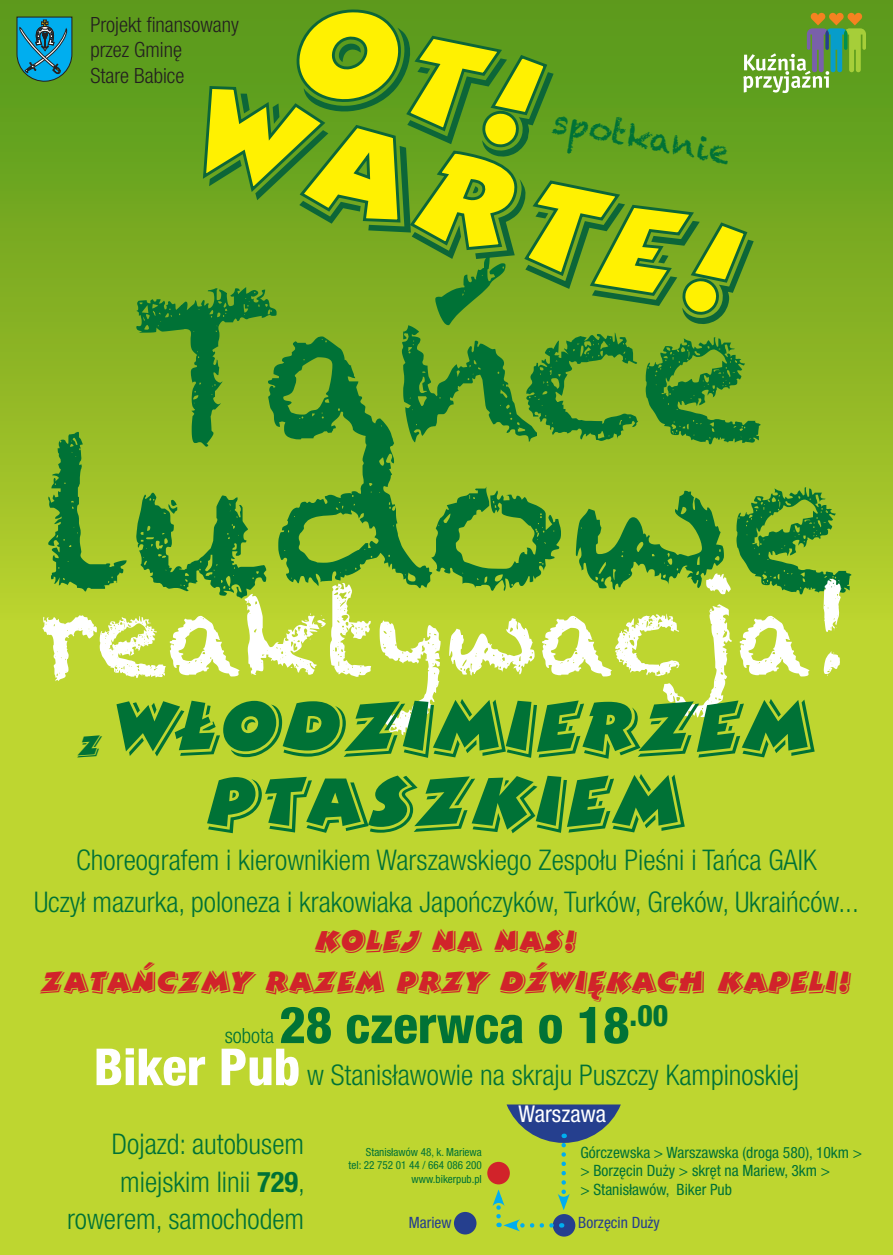
<style>
.page{position:relative;width:893px;height:1255px;background:#fff}
.page>*{position:absolute;margin:0;border:0;box-sizing:border-box;transform-origin:0 0}
.t1{font:195px/150px "Chalkduster";color:#007236;text-align:center}
.t2{font:112.5px "Chalkduster";color:#fff}
.t3{font:85.5px/75px "Bertram Com";color:#007236;text-align:center}
.t4{font:800 condensed 51px "Helvetica Neue LT Pro";color:#007236}
.t5{font:34.5px/41.4px "Bertram Com";color:#d1232a;text-align:center}
.t6{font:34.5px "Bertram Com";color:#007236}
.t7{font:32.92px "Chalkduster";color:#007236}
.t8{font:300 condensed 28.5px/37.5px "Helvetica Neue LT Pro";color:#007236;text-align:center}
.t9{font:condensed 23.1px "Helvetica Neue LT Pro";color:#fff}
.t10{font:300 condensed 21px/25.2px "Helvetica Neue LT Pro";color:#231f20}
.t11{font:300 condensed 21px "Helvetica Neue LT Pro";color:#007236}
.t12{font:condensed 15.6px/18.7px "Helvetica Neue LT Pro";color:#007236}
.t13{font:condensed 15.6px "Helvetica Neue LT Pro";color:#253f8e}
.t14{font:condensed 11.18px/13.4px "Helvetica Neue LT Pro";color:#007236;text-align:right}
.s1{font-size:111px}
.s2{font-weight:800;font-size:51px;color:#fff}
.s3{font-weight:700}
</style>
<div class="page">
<div style="left:0;top:0;width:893px;height:1254px;background:#bed630"></div>
<div style="left:0;top:0;width:893px;height:622px;background:linear-gradient(to bottom,#52951b,#b9d02d)"></div>
<svg style="left:209px;top:94px;width:545px;height:230px;background:#7dac24"></svg>
<svg style="left:201px;top:84px;width:548px;height:233px;background:#86b01c"></svg>
<svg style="left:294px;top:8px;width:260px;height:149px;background:#86b018"></svg>
<svg style="left:743px;top:13px;width:123px;height:80px;background:#74a448"></svg>
<svg style="left:16px;top:16px;width:57px;height:66px;background:#1d91a9"></svg>
<div style="left:553px;top:1213px;width:22px;height:23px;background:#253f8e;border-radius:50%"></div>
<div style="left:454px;top:1211px;width:22px;height:23px;background:#253f8e;border-radius:50%"></div>
<svg style="left:487px;top:1161px;width:23px;height:23px"></svg>
<svg style="left:493px;top:1104px;width:128px;height:127px"></svg>
<p class="t10" style="left:90px;top:12px;width:150px">Projekt finansowany przez Gminę<br>Stare Babice</p>
<p class="t7" style="left:556px;top:102px;width:181px;rotate:10deg">spotkanie</p>
<h1 class="t1" style="left:41px;top:294px;width:813px">Tańce ludowe</h1>
<h2 class="t2" style="left:40px;top:569px;width:815px">reaktywacja<span class="s1">!</span></h2>
<h3 class="t3" style="left:114px;top:691px;width:702px">WŁODZIMIERZEM<br>PTASZKIEM</h3>
<p class="t8" style="left:34px;top:839px;width:826px;line-height:41.4px">Choreografem i kierownikiem Warszawskiego Zespołu Pieśni i Tańca GAIK<br>Uczył mazurka, poloneza i krakowiaka Japończyków, Turków, Greków, Ukraińców...</p>
<p class="t5" style="left:41px;top:920px;width:812px">KOLEJ NA NAS!<br>ZATAŃCZMY RAZEM PRZY DŹWIĘKACH KAPELI!</p>
<p class="t6" style="left:78px;top:724px;width:24px">Z</p>
<h3 class="t4" style="left:279px;top:993px;width:391px">28 czerwca o 18<sup>.00</sup></h3>
<p class="t8" style="left:94px;top:1055px;width:707px"><span class="s2">Biker Pub</span> w Stanisławowie na skraju Puszczy Kampinoskiej</p>
<p class="t11" style="left:225px;top:1023px;width:51px">sobota</p>
<p class="t8" style="left:67px;top:1124px;width:240px;text-align:right">Dojazd: autobusem miejskim linii <span class="s3">729</span>, rowerem, samochodem</p>
<p class="t14" style="left:349px;top:1144px;width:135px">Stanisławów 48, k. Mariewa<br>tel: 22 752 01 44 / 664 086 200 www.bikerpub.pl</p>
<p class="t9" style="left:519px;top:1100px;width:89px">Warszawa</p>
<p class="t12" style="left:580px;top:1142px;width:283px">Górczewska &gt; Warszawska (droga 580), 10km &gt; &gt; Borzęcin Duży &gt; skręt na Mariew, 3km &gt;<br>&gt; Stanisławów, Biker Pub</p>
<p class="t13" style="left:409px;top:1213px;width:44px">Mariew</p>
<p class="t13" style="left:578px;top:1213px;width:83px">Borzęcin Duży</p>
</div>
